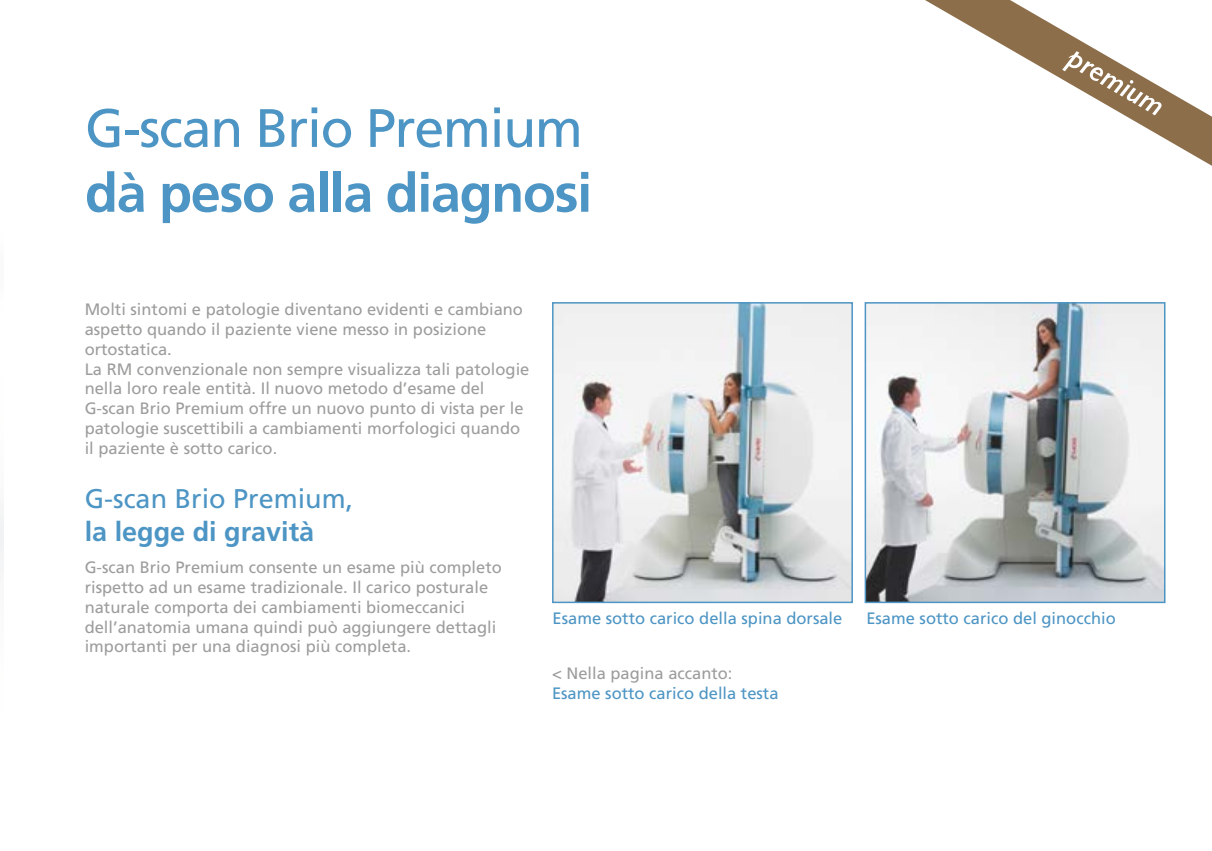
<style>
.page{position:relative;width:1212px;height:851px;background:#fff}
.page>*{position:absolute;margin:0;border:0;box-sizing:border-box;transform-origin:0 0}
.t1{font:700 54px "Frutiger LT Std";letter-spacing:-.025em;color:#4d95c4}
.t2{font:54px "Frutiger LT Std";letter-spacing:-.025em;color:#4d95c4}
.t3{font:27px "Frutiger LT Std";color:#4d95c4}
.t4{font:700 27px "Frutiger LT Std";color:#4d95c4}
.t5{font:16.5px/19.8px "Frutiger LT Std";color:#9d9d9c}
.t6{font:16.5px "Frutiger LT Std";color:#4d95c4}
</style>
<div class="page">
<img style="left:555px;top:305px;width:295px;height:295px">
<div style="left:552px;top:302px;width:301px;height:301px;border:2px solid #4d95c4"></div>
<img style="left:867px;top:305px;width:295px;height:295px">
<div style="left:864px;top:302px;width:301px;height:301px;border:2px solid #4d95c4"></div>
<svg style="left:925px;top:0;width:287px;height:166px"></svg>
<svg style="left:1062px;top:51px;width:100px;height:64px"></svg>
<h1 class="t2" style="left:85px;top:96px;width:499px">G-scan Brio Premium</h1>
<h1 class="t1" style="left:85px;top:161px;width:509px">dà peso alla diagnosi</h1>
<p class="t5" style="left:85px;top:299px;width:446px">Molti sintomi e patologie diventano evidenti e cambiano aspetto quando il paziente viene messo in posizione ortostatica.<br>La RM convenzionale non sempre visualizza tali patologie nella loro reale entità. Il nuovo metodo d’esame del G-scan Brio Premium offre un nuovo punto di vista per le patologie suscettibili a cambiamenti morfologici quando il paziente è sotto carico.</p>
<h2 class="t3" style="left:85px;top:482px;width:270px">G-scan Brio Premium,</h2>
<h2 class="t4" style="left:85px;top:515px;width:231px">la legge di gravità</h2>
<p class="t5" style="left:85px;top:557px;width:419px">G-scan Brio Premium consente un esame più completo rispetto ad un esame tradizionale. Il carico posturale naturale comporta dei cambiamenti biomeccanici dell’anatomia umana quindi può aggiungere dettagli importanti per una diagnosi più completa.</p>
<p class="t6" style="left:553px;top:608px;width:291px">Esame sotto carico della spina dorsale</p>
<p class="t6" style="left:866px;top:608px;width:251px">Esame sotto carico del ginocchio</p>
<p class="t5" style="left:552px;top:663px;width:182px">&lt; Nella pagina accanto:</p>
<p class="t6" style="left:552px;top:683px;width:228px">Esame sotto carico della testa</p>
</div>
